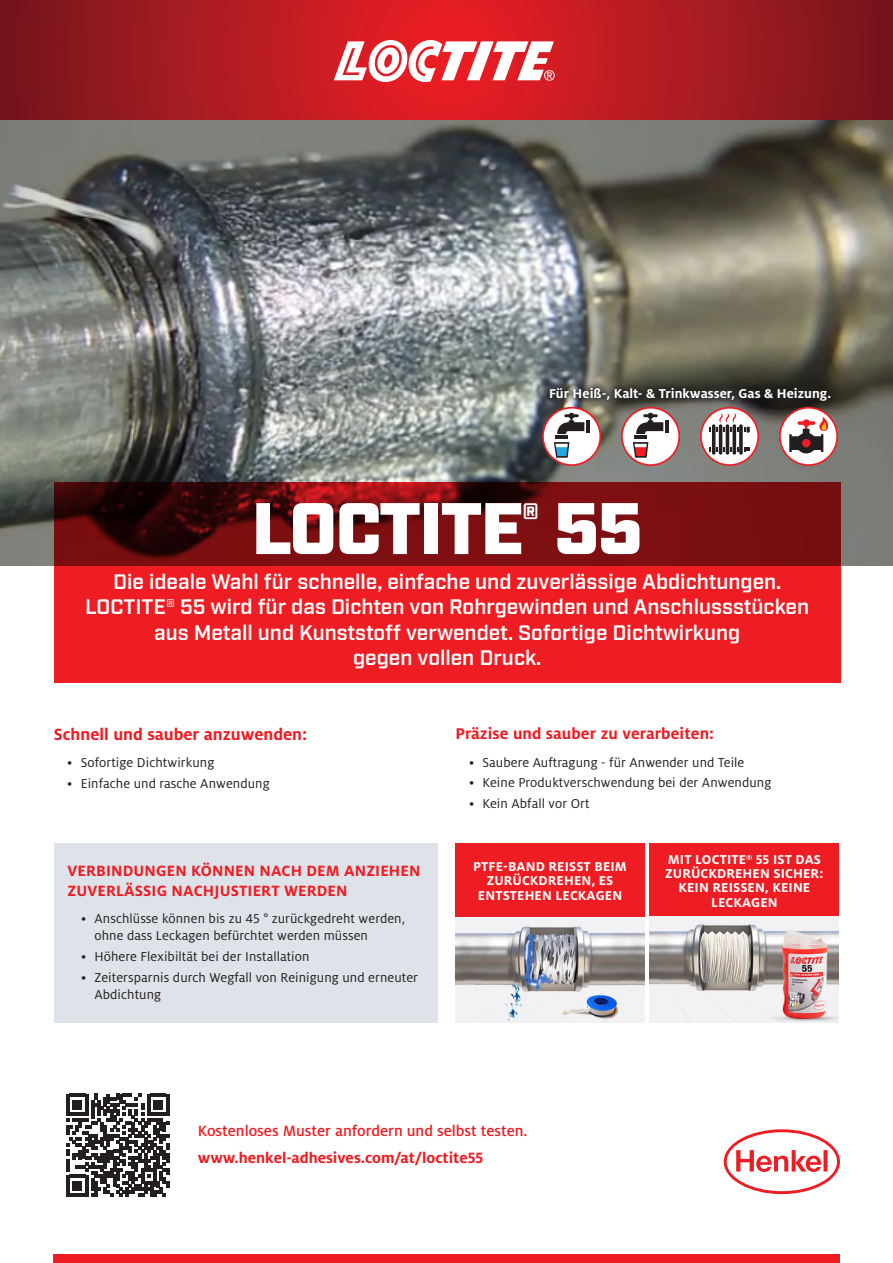
<style>
.page{position:relative;width:893px;height:1263px;background:#fff}
.page>*{position:absolute;margin:0;border:0;box-sizing:border-box;transform-origin:0 0}
.t1{font:900 72.75px "Industry";letter-spacing:-.02em;color:#fff}
.t2{font:600 21px/25.2px "Industry";color:#fff;text-align:center}
.t3{font:700 18px "Henkel Milo";color:#ee1d23}
.t4{font:700 17.25px "Henkel Milo";letter-spacing:.005em;color:#ee1d23}
.t5{font:700 16.5px/19.8px "Henkel Milo";letter-spacing:.01em;color:#ee1d23}
.t6{font:500 16.5px "Henkel Milo";color:#ee1d23}
.t7{font:14.25px/17.1px "Henkel Milo";letter-spacing:.005em;color:#231f20}
.t8{font:700 14.25px/14.1px "Henkel Milo";letter-spacing:.01em;color:#fff;text-align:center}
</style>
<div class="page">
<svg style="left:724px;top:1129px;width:116px;height:65px"></svg>
<div style="left:53px;top:1254px;width:787px;height:9px;background:#ee1d23"></div>
<svg style="left:0;top:0;width:893px;height:120px"></svg>
<svg style="left:334px;top:40px;width:221px;height:42px"></svg>
<img style="left:0;top:120px;width:893px;height:446px">
<svg style="left:54px;top:482px;width:787px;height:201px;fill:#ee1d23"></svg>
<div style="left:54px;top:843px;width:383px;height:180px;background:#dde3e8"></div>
<div style="left:543px;top:408px;width:57px;height:57px;background:#fff;border-radius:50%"></div>
<div style="left:542px;top:407px;width:59px;height:59px;border:2px solid #ee1d23;border-radius:50%"></div>
<hr style="left:556px;top:435px;width:12px;height:4px;background:#231f20">
<svg style="left:557px;top:413px;width:32px;height:21px"></svg>
<svg style="left:554px;top:442px;width:15px;height:16px"></svg>
<div style="left:622px;top:408px;width:57px;height:57px;background:#fff;border-radius:50%"></div>
<div style="left:621px;top:407px;width:59px;height:59px;border:2px solid #ee1d23;border-radius:50%"></div>
<hr style="left:634px;top:435px;width:13px;height:4px;background:#231f20">
<svg style="left:636px;top:413px;width:32px;height:21px"></svg>
<svg style="left:633px;top:442px;width:15px;height:16px"></svg>
<svg style="left:701px;top:408px;width:57px;height:57px"></svg>
<div style="left:700px;top:407px;width:59px;height:59px;border:2px solid #ee1d23;border-radius:50%"></div>
<svg style="left:739px;top:424px;width:4px;height:31px"></svg>
<svg style="left:732px;top:424px;width:4px;height:31px"></svg>
<svg style="left:744px;top:427px;width:6px;height:6px"></svg>
<svg style="left:744px;top:447px;width:6px;height:5px"></svg>
<hr style="left:726px;top:424px;width:3px;height:31px;background:#231f20;border-radius:2px">
<hr style="left:719px;top:424px;width:3px;height:31px;background:#231f20;border-radius:2px">
<hr style="left:712px;top:424px;width:3px;height:31px;background:#231f20;border-radius:2px">
<svg style="left:709px;top:447px;width:22px;height:5px"></svg>
<svg style="left:709px;top:413px;width:29px;height:19px"></svg>
<div style="left:780px;top:408px;width:57px;height:57px;background:#fff;border-radius:50%"></div>
<div style="left:779px;top:407px;width:59px;height:59px;border:2px solid #ee1d23;border-radius:50%"></div>
<svg style="left:789px;top:417px;width:40px;height:36px"></svg>
<div style="left:542px;top:380px;width:296px;height:28px;background:#231f20;opacity:.85"></div>
<img style="left:455px;top:916px;width:190px;height:107px">
<div style="left:455px;top:843px;width:190px;height:73px;background:#ee1d23"></div>
<div style="left:650px;top:843px;width:189px;height:73px;background:#ee1d23"></div>
<img style="left:650px;top:916px;width:189px;height:107px">
<svg style="left:66px;top:1094px;width:103px;height:102px"></svg>
<p class="t8" style="left:549px;top:386px;width:284px">Für Heiß-, Kalt- &amp; Trinkwasser, Gas &amp; Heizung.</p>
<h1 class="t1" style="left:252px;top:485px;width:393px">LOCTITE<sup>®</sup> 55</h1>
<h2 class="t2" style="left:85px;top:570px;width:725px">Die ideale Wahl für schnelle, einfache und zuverlässige Abdichtungen.<br>LOCTITE® 55 wird für das Dichten von Rohrgewinden und Anschlussstücken aus Metall und Kunststoff verwendet. Sofortige Dichtwirkung<br>gegen vollen Druck.</h2>
<p class="t3" style="left:54px;top:724px;width:255px">Schnell und sauber anzuwenden:</p>
<p class="t7" style="left:67px;top:754px;width:149px">• Sofortige Dichtwirkung</p>
<p class="t7" style="left:67px;top:775px;width:204px">• Einfache und rasche Anwendung</p>
<p class="t5" style="left:68px;top:861px;width:354px">VERBINDUNGEN KÖNNEN NACH DEM ANZIEHEN<br>ZUVERLÄSSIG NACHJUSTIERT WERDEN</p>
<p class="t7" style="left:94px;top:910px;width:312px;text-indent:-13px">• Anschlüsse können bis zu 45 ° zurückgedreht werden, ohne dass Leckagen befürchtet werden müssen</p>
<p class="t7" style="left:81px;top:948px;width:230px">• Höhere Flexibiltät bei der Installation</p>
<p class="t7" style="left:94px;top:969px;width:325px;text-indent:-13px">• Zeitersparnis durch Wegfall von Reinigung und erneuter<br>Abdichtung</p>
<p class="t4" style="left:455px;top:724px;width:260px">Präzise und sauber zu verarbeiten:</p>
<p class="t7" style="left:469px;top:754px;width:277px">• Saubere Auftragung - für Anwender und Teile</p>
<p class="t7" style="left:469px;top:774px;width:304px">• Keine Produktverschwendung bei der Anwendung</p>
<p class="t7" style="left:469px;top:795px;width:122px">• Kein Abfall vor Ort</p>
<p class="t8" style="left:473px;top:860px;width:155px">PTFE-BAND REISST BEIM<br>ZURÜCKDREHEN, ES<br>ENTSTEHEN LECKAGEN</p>
<p class="t8" style="left:665px;top:853px;width:160px">MIT LOCTITE<sup>®</sup> 55 IST DAS<br>ZURÜCKDREHEN SICHER:<br>KEIN REISSEN, KEINE<br>LECKAGEN</p>
<p class="t6" style="left:198px;top:1122px;width:331px">Kostenloses Muster anfordern und selbst testen.</p>
<p class="t5" style="left:198px;top:1148px;width:287px">www.henkel-adhesives.com/at/loctite55</p>
</div>
